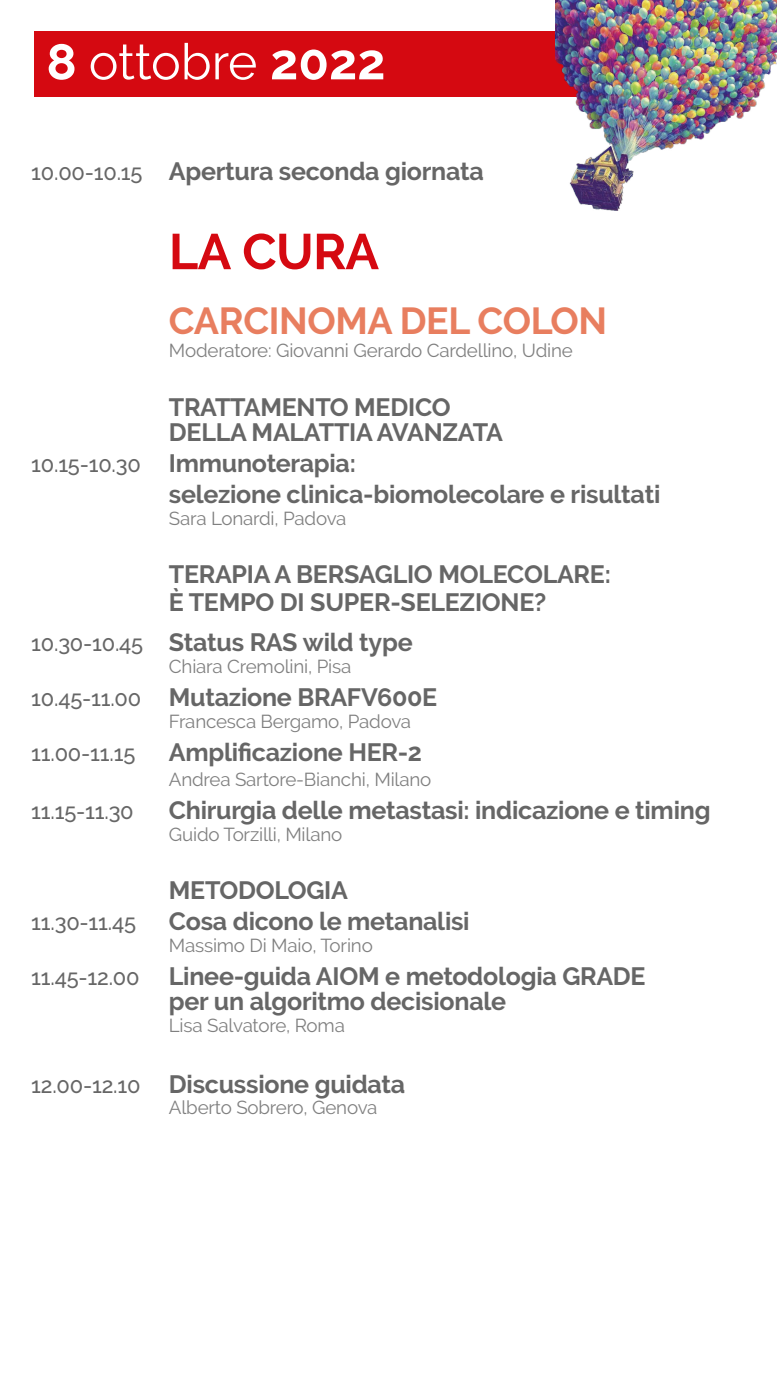
<style>
.page{position:relative;width:777px;height:1380px;background:#fff}
.page>*{position:absolute;margin:0;border:0;box-sizing:border-box;transform-origin:0 0}
.t1{font:50px "Raleway";letter-spacing:-.005em;color:#fff}
.t2{font:700 50px "Raleway";letter-spacing:-.01em;color:#d50911}
.t3{font:700 37.5px "Raleway";letter-spacing:-.01em;color:#e87e5f}
.t4{font:700 25px/25px "Raleway";letter-spacing:-.01em;color:#666}
.t5{font:500 21.88px "Raleway";letter-spacing:-.01em;color:#666}
.t6{font:18.75px "Raleway";letter-spacing:-.01em;color:#808080}
.s1{font-weight:700}
.s2{font-weight:500;font-size:21.88px}
</style>
<div class="page">
<div style="left:34px;top:31px;width:678px;height:65px;background:#d50911"></div>
<img style="left:555px;top:0;width:221px;height:211px">
<h1 class="t1" style="left:46px;top:33px;width:340px"><span class="s1">8</span> ottobre <span class="s1">2022</span></h1>
<p class="t4" style="left:31px;top:159px;width:454px"><span class="s2">10.00-10.15</span> Apertura seconda giornata</p>
<h1 class="t2" style="left:169px;top:223px;width:211px">LA CURA</h1>
<h2 class="t3" style="left:169px;top:299px;width:439px">CARCINOMA DEL COLON</h2>
<p class="t6" style="left:169px;top:340px;width:405px">Moderatore: Giovanni Gerardo Cardellino, Udine</p>
<p class="t4" style="left:169px;top:394px;width:335px">TRATTAMENTO MEDICO<br>DELLA MALATTIA AVANZATA</p>
<p class="t4" style="left:169px;top:448px;width:493px;line-height:31.2px;text-indent:-138px"><span class="s2">10.15-10.30</span> Immunoterapia:<br>selezione clinica-biomolecolare e risultati</p>
<p class="t6" style="left:169px;top:508px;width:179px">Sara Lonardi, Padova</p>
<p class="t4" style="left:169px;top:561px;width:443px;line-height:27.5px">TERAPIA A BERSAGLIO MOLECOLARE:<br>È TEMPO DI SUPER-SELEZIONE?</p>
<p class="t4" style="left:31px;top:630px;width:383px"><span class="s2">10.30-10.45</span> Status RAS wild type</p>
<p class="t6" style="left:169px;top:655px;width:184px">Chiara Cremolini, Pisa</p>
<p class="t4" style="left:31px;top:685px;width:407px"><span class="s2">10.45-11.00</span> Mutazione BRAFV600E</p>
<p class="t6" style="left:169px;top:710px;width:244px">Francesca Bergamo, Padova</p>
<p class="t5" style="left:31px;top:741px;width:105px">11.00-11.15</p>
<p class="t4" style="left:169px;top:740px;width:254px">Amplificazione HER-2</p>
<p class="t6" style="left:169px;top:768px;width:264px">Andrea Sartore-Bianchi, Milano</p>
<p class="t5" style="left:31px;top:799px;width:104px">11.15-11.30</p>
<p class="t4" style="left:169px;top:798px;width:543px">Chirurgia delle metastasi: indicazione e timing</p>
<p class="t6" style="left:169px;top:823px;width:175px">Guido Torzilli, Milano</p>
<p class="t4" style="left:169px;top:878px;width:180px">METODOLOGIA</p>
<p class="t5" style="left:31px;top:910px;width:106px">11.30-11.45</p>
<p class="t4" style="left:169px;top:909px;width:302px">Cosa dicono le metanalisi</p>
<p class="t6" style="left:169px;top:935px;width:205px">Massimo Di Maio, Torino</p>
<p class="t4" style="left:31px;top:964px;width:615px;text-align:center"><span class="s2">11.45-12.00</span> Linee-guida AIOM e metodologia GRADE per un algoritmo decisionale</p>
<p class="t6" style="left:169px;top:1015px;width:177px">Lisa Salvatore, Roma</p>
<p class="t4" style="left:31px;top:1071px;width:375px"><span class="s2">12.00-12.10</span> Discussione guidata</p>
<p class="t6" style="left:169px;top:1097px;width:210px">Alberto Sobrero, Genova</p>
</div>
